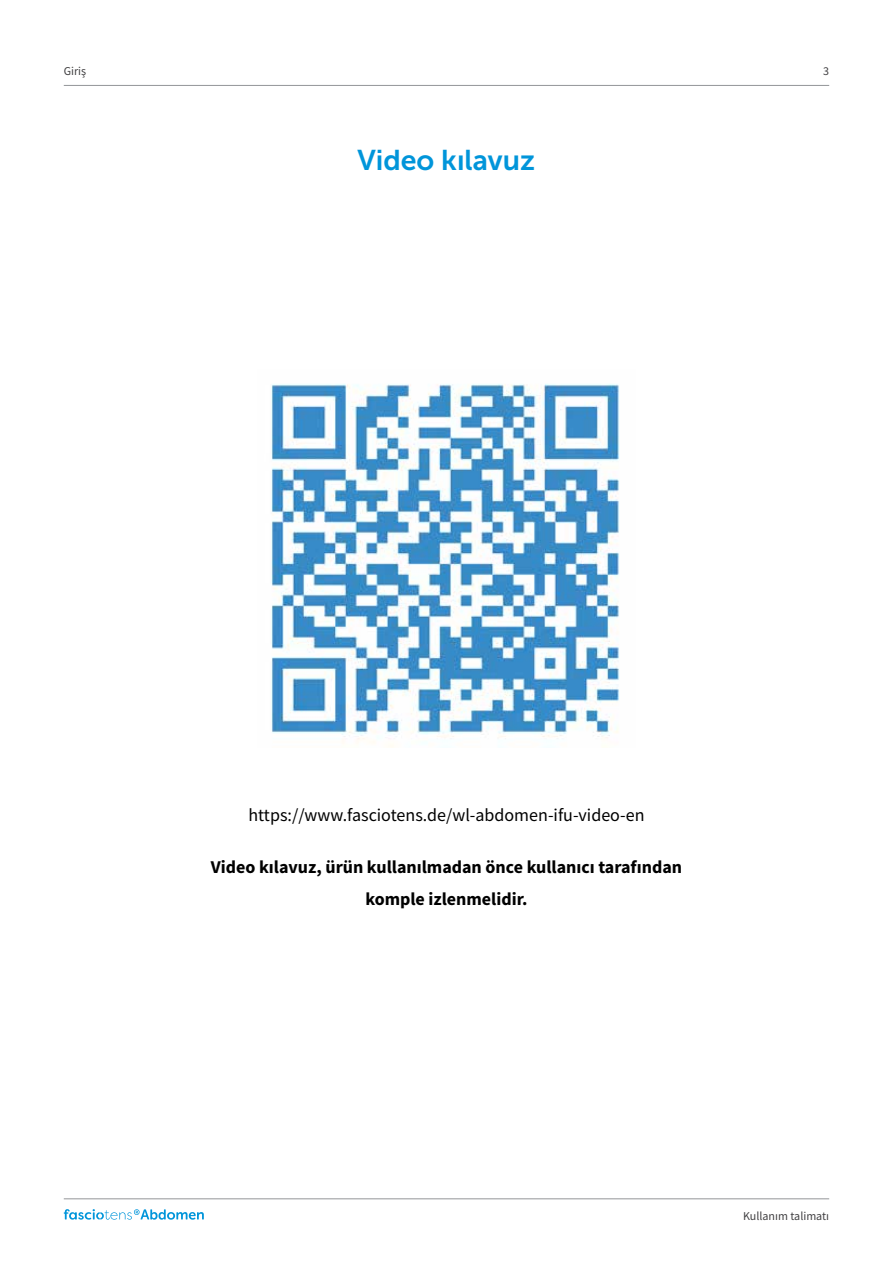
<style>
.page{position:relative;width:893px;height:1263px;background:#fff}
.page>*{position:absolute;margin:0;border:0;box-sizing:border-box;transform-origin:0 0}
.t1{font:28.5px "Museo Sans 700";color:#0095da}
.t2{font:700 18px/31.5px "Source Sans Pro";color:#000;text-align:center}
.t3{font:18px "Source Sans Pro";color:#000}
.t4{font:12px "Source Sans Pro";color:#414042}
</style>
<div class="page">
<hr style="left:64px;top:85px;width:765px;height:1px;background:#939598">
<hr style="left:64px;top:1198px;width:765px;height:1px;background:#939598">
<svg style="left:64px;top:1209px;width:140px;height:11px"></svg>
<img style="left:271px;top:384px;width:349px;height:363px">
<p class="t4" style="left:64px;top:63px;width:24px">Giriş</p>
<h1 class="t1" style="left:357px;top:144px;width:179px">Video kılavuz</h1>
<p class="t4" style="left:823px;top:63px;width:7px">3</p>
<p class="t3" style="left:248px;top:803px;width:398px">https://www.fasciotens.de/wl-abdomen-ifu-video-en</p>
<p class="t2" style="left:211px;top:851px;width:473px">Video kılavuz, ürün kullanılmadan önce kullanıcı tarafından komple izlenmelidir.</p>
<p class="t4" style="left:743px;top:1208px;width:88px">Kullanım talimatı</p>
</div>
